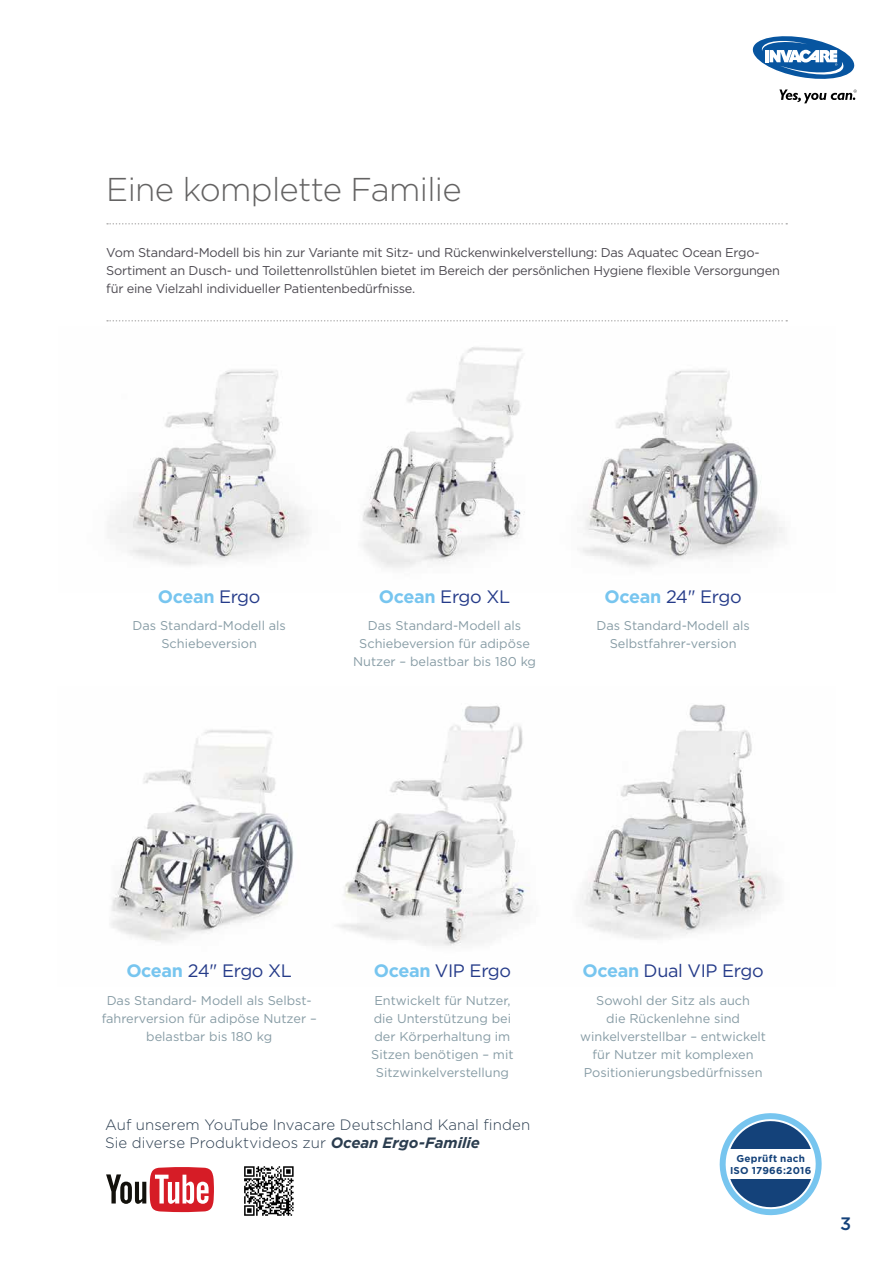
<style>
.page{position:relative;width:893px;height:1263px;background:#fff}
.page>*{position:absolute;margin:0;border:0;box-sizing:border-box;transform-origin:0 0}
.t1{font:300 33px "Gotham";letter-spacing:-.02em;color:#646363}
.t2{font:18px "Gotham";letter-spacing:-.02em;color:#253b89}
.t3{font:700 18px "Gotham";letter-spacing:-.02em;color:#77c5ef}
.t4{font:500 18px "Gotham";color:#14427a}
.t5{font:300 15px/18px "Gotham";letter-spacing:.005em;color:#2b3d4f}
.t6{font:12.75px/18px "Gotham";color:#879ca5;text-align:center}
.t7{font:12.75px/18px "Gotham";letter-spacing:-.02em;color:#4d4a51}
.t8{font:700 9.9px/12px "Gotham";letter-spacing:.025em;color:#14427a;text-align:center}
.s1{font-weight:400;color:#253b89}
.s2{font-weight:700;color:#77c5ef}
.s3{font-weight:700;font-style:italic}
</style>
<div class="page">
<svg style="left:107px;top:223px;width:680px;height:2px"></svg>
<img style="left:111px;top:704px;width:668px;height:242px">
<img style="left:109px;top:347px;width:675px;height:221px">
<svg style="left:107px;top:320px;width:680px;height:1px"></svg>
<svg style="left:106px;top:1167px;width:108px;height:45px"></svg>
<svg style="left:719px;top:1113px;width:103px;height:103px"></svg>
<svg style="left:244px;top:1166px;width:50px;height:50px"></svg>
<svg style="left:752px;top:36px;width:103px;height:43px"></svg>
<svg style="left:779px;top:89px;width:78px;height:14px"></svg>
<h1 class="t1" style="left:106px;top:172px;width:357px">Eine komplette Familie</h1>
<p class="t7" style="left:106px;top:243px;width:675px">Vom Standard-Modell bis hin zur Variante mit Sitz- und Rückenwinkelverstellung: Das Aquatec Ocean Ergo-<br>Sortiment an Dusch- und Toilettenrollstühlen bietet im Bereich der persönlichen Hygiene flexible Versorgungen für eine Vielzahl individueller Patientenbedürfnisse.</p>
<h2 class="t3" style="left:158px;top:585px;width:104px">Ocean <span class="s1">Ergo</span></h2>
<h2 class="t2" style="left:379px;top:587px;width:133px"><span class="s2">Ocean</span> Ergo XL</h2>
<h2 class="t2" style="left:604px;top:587px;width:139px"><span class="s2">Ocean</span> 24" Ergo</h2>
<p class="t6" style="left:133px;top:617px;width:155px">Das Standard-Modell als<br>Schiebeversion</p>
<p class="t6" style="left:596px;top:617px;width:155px">Das Standard-Modell als<br>Selbstfahrer-version</p>
<p class="t6" style="left:353px;top:617px;width:184px">Das Standard-Modell als<br>Schiebeversion für adipöse<br>Nutzer – belastbar bis 180 kg</p>
<h2 class="t2" style="left:126px;top:961px;width:167px"><span class="s2">Ocean</span> 24" Ergo XL</h2>
<h2 class="t2" style="left:374px;top:961px;width:139px"><span class="s2">Ocean</span> VIP Ergo</h2>
<h2 class="t2" style="left:582px;top:961px;width:183px"><span class="s2">Ocean</span> Dual VIP Ergo</h2>
<p class="t6" style="left:102px;top:991px;width:217px">Das Standard- Modell als Selbst&shy;fahrerversion für adipöse Nutzer – belastbar bis 180 kg</p>
<p class="t6" style="left:371px;top:991px;width:144px">Entwickelt für Nutzer, die Unterstützung bei der Körperhaltung im<br>Sitzen benötigen – mit<br>Sitzwinkelverstellung</p>
<p class="t6" style="left:580px;top:991px;width:187px">Sowohl der Sitz als auch<br>die Rückenlehne sind winkelverstellbar – entwickelt für Nutzer mit komplexen<br>Positionierungsbedürfnissen</p>
<p class="t5" style="left:105px;top:1116px;width:427px">Auf unserem YouTube Invacare Deutschland Kanal finden<br>Sie diverse Produktvideos zur <span class="s3">Ocean Ergo-Familie</span></p>
<p class="t8" style="left:730px;top:1152px;width:83px">Geprüft nach<br>ISO 17966:2016</p>
<h2 class="t4" style="left:840px;top:1213px;width:13px">3</h2>
</div>
